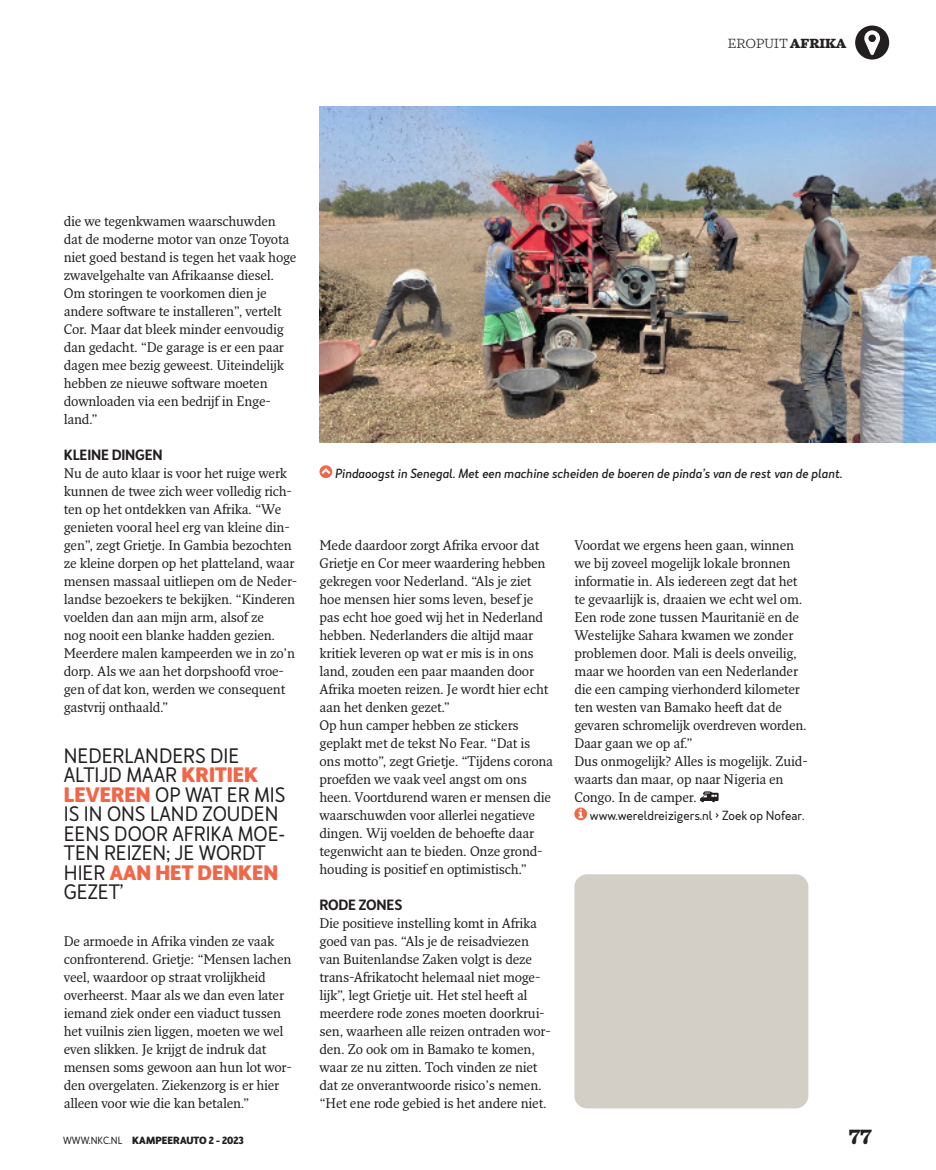
<style>
.page{position:relative;width:936px;height:1170px;background:#fff}
.page>*{position:absolute;margin:0;border:0;box-sizing:border-box;transform-origin:0 0}
.t1{font:800 21px "Sagona";color:#231f20}
.t2{font:19.5px/19.5px "Merlo Neue";color:#231f20}
.t3{font:600 13.8px "Merlo Neue";letter-spacing:-.015em;color:#231f20}
.t4{font:13.5px/18px "Fresco Pro";letter-spacing:-.015em;color:#231f20}
.t5{font:300 13.5px "Sagona";letter-spacing:-.01em;color:#231f20}
.t6{font:italic 500 12.3px "Merlo Neue";color:#231f20}
.t7{font:12.3px "Merlo Neue";color:#231f20}
.t8{font:700 9.75px "Merlo Neue";color:#231f20}
.s1{font-weight:800}
.s2{font-weight:700;color:#f26648}
.s3{font-weight:400}
</style>
<div class="page">
<img style="left:319px;top:106px;width:616px;height:336px">
<div style="left:574px;top:874px;width:234px;height:234px;background:#d3cfc7;border-radius:13px"></div>
<svg style="left:855px;top:26px;width:34px;height:34px"></svg>
<svg style="left:699px;top:791px;width:19px;height:11px"></svg>
<svg style="left:574px;top:807px;width:13px;height:13px"></svg>
<svg style="left:319px;top:465px;width:13px;height:13px"></svg>
<p class="t5" style="left:727px;top:35px;width:120px">EROPUIT <span class="s1">AFRIKA</span></p>
<p class="t4" style="left:64px;top:213px;width:234px">die we tegenkwamen waarschuwden dat de moderne motor van onze Toyota niet goed bestand is tegen het vaak hoge zwavelgehalte van Afrikaanse diesel.<br>Om storingen te voorkomen dien je andere software te installeren”, vertelt Cor. Maar dat bleek minder eenvoudig dan gedacht. “De garage is er een paar dagen mee bezig geweest. Uiteindelijk hebben ze nieuwe software moeten downloaden via een bedrijf in Enge&shy;land.”</p>
<p class="t3" style="left:64px;top:449px;width:100px">KLEINE DINGEN</p>
<p class="t4" style="left:64px;top:465px;width:235px">Nu de auto klaar is voor het ruige werk kunnen de twee zich weer volledig rich&shy;ten op het ontdekken van Afrika. “We genieten vooral heel erg van kleine din&shy;gen”, zegt Grietje. In Gambia bezochten ze kleine dorpen op het platteland, waar mensen massaal uitliepen om de Neder&shy;landse bezoekers te bekijken. “Kinderen voelden dan aan mijn arm, alsof ze<br>nog nooit een blanke hadden gezien.<br>Meerdere malen kampeerden we in zo’n dorp. Als we aan het dorpshoofd vroe&shy;gen of dat kon, werden we consequent gastvrij onthaald.”</p>
<h2 class="t2" style="left:64px;top:746px;width:223px">NEDERLANDERS DIE<br>ALTIJD MAAR <span class="s2">KRITIEK<br>LEVEREN</span> OP WAT ER MIS<br>IS IN ONS LAND ZOUDEN<br>EENS DOOR AFRIKA MOE-<br>TEN REIZEN; JE WORDT<br>HIER <span class="s2">AAN HET DENKEN<br></span>GEZET’</h2>
<p class="t4" style="left:64px;top:933px;width:229px">De armoede in Afrika vinden ze vaak confronterend. Grietje: “Mensen lachen veel, waardoor op straat vrolijkheid overheerst. Maar als we dan even later iemand ziek onder een viaduct tussen het vuilnis zien liggen, moeten we wel even slikken. Je krijgt de indruk dat mensen soms gewoon aan hun lot wor&shy;den overgelaten. Ziekenzorg is er hier alleen voor wie die kan betalen.”</p>
<p class="t6" style="left:335px;top:468px;width:509px">Pindaoogst in Senegal. Met een machine scheiden de boeren de pinda’s van de rest van de plant.</p>
<p class="t4" style="left:319px;top:537px;width:235px">Mede daardoor zorgt Afrika ervoor dat Grietje en Cor meer waardering hebben gekregen voor Nederland. “Als je ziet hoe mensen hier soms leven, besef je pas echt hoe goed wij het in Nederland hebben. Nederlanders die altijd maar kritiek leveren op wat er mis is in ons land, zouden een paar maanden door Afrika moeten reizen. Je wordt hier echt aan het denken gezet.”<br>Op hun camper hebben ze stickers geplakt met de tekst No Fear. “Dat is ons motto”, zegt Grietje. “Tijdens corona proefden we vaak veel angst om ons heen. Voortdurend waren er mensen die waarschuwden voor allerlei negatieve dingen. Wij voelden de behoefte daar tegenwicht aan te bieden. Onze grond&shy;houding is positief en optimistisch.”</p>
<p class="t3" style="left:319px;top:899px;width:84px">RODE ZONES</p>
<p class="t4" style="left:319px;top:915px;width:233px">Die positieve instelling komt in Afrika goed van pas. “Als je de reisadviezen van Buitenlandse Zaken volgt is deze trans-Afrikatocht helemaal niet moge&shy;lijk”, legt Grietje uit. Het stel heeft al meerdere rode zones moeten doorkrui&shy;sen, waarheen alle reizen ontraden wor&shy;den. Zo ook om in Bamako te komen, waar ze nu zitten. Toch vinden ze niet dat ze onverantwoorde risico’s nemen. “Het ene rode gebied is het andere niet.</p>
<p class="t4" style="left:574px;top:537px;width:235px">Voordat we ergens heen gaan, winnen we bij zoveel mogelijk lokale bronnen informatie in. Als iedereen zegt dat het te gevaarlijk is, draaien we echt wel om.<br>Een rode zone tussen Mauritanië en de Westelijke Sahara kwamen we zonder problemen door. Mali is deels onveilig, maar we hoorden van een Nederlander die een camping vierhonderd kilometer ten westen van Bamako heeft dat de gevaren schromelijk overdreven worden.<br>Daar gaan we op af.”<br>Dus onmogelijk? Alles is mogelijk. Zuid&shy;waarts dan maar, op naar Nigeria en Congo. In de camper.</p>
<p class="t7" style="left:590px;top:808px;width:216px">www.wereldreizigers.nl &gt; Zoek op Nofear.</p>
<p class="t8" style="left:63px;top:1136px;width:182px"><span class="s3">WWW.NKC.NL</span> KAMPEERAUTO 2 - 2023</p>
<h1 class="t1" style="left:848px;top:1124px;width:25px">77</h1>
</div>
